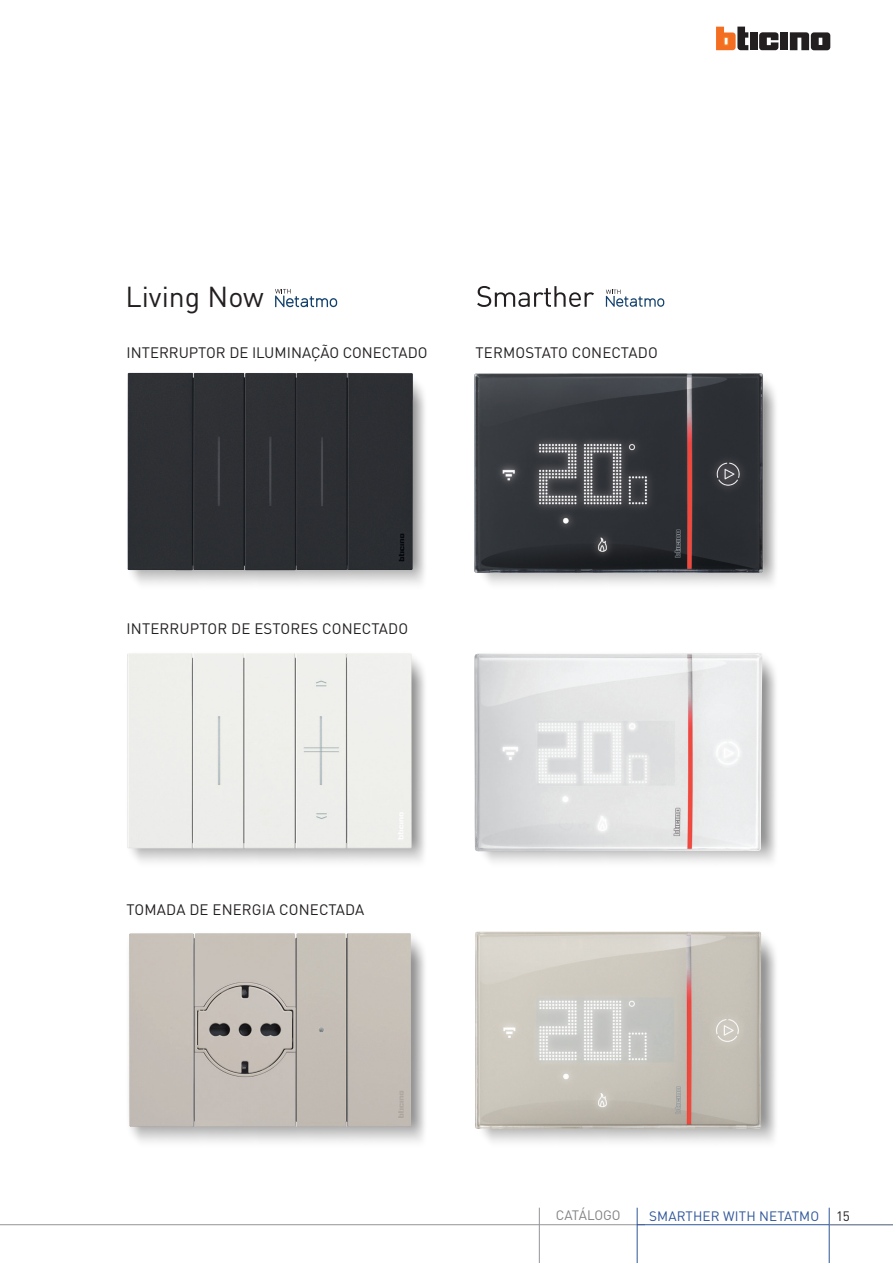
<style>
.page{position:relative;width:893px;height:1263px;background:#fff}
.page>*{position:absolute;margin:0;border:0;box-sizing:border-box;transform-origin:0 0}
.t1{font:28.5px "DIN Pro";color:#231f20}
.t2{font:15px "DIN Pro";letter-spacing:.005em;color:#231f20}
.t3{font:13.5px "DIN Pro";letter-spacing:.01em;color:#2e5599}
.t4{font:13.5px "DIN Pro";color:#808285}
.t5{font:13.5px "DIN Pro";color:#231f20}
</style>
<div class="page">
<hr style="left:0;top:1224px;width:645px;height:1px;background:#939598">
<hr style="left:829px;top:1208px;width:1px;height:55px;background:#2e5599">
<hr style="left:637px;top:1208px;width:1px;height:55px;background:#2e5599">
<hr style="left:637px;top:1224px;width:256px;height:1px;background:#2e5599">
<hr style="left:829px;top:1224px;width:64px;height:1px;background:#939598">
<hr style="left:539px;top:1208px;width:1px;height:55px;background:#939598">
<img style="left:128px;top:658px;width:297px;height:204px">
<img style="left:128px;top:938px;width:297px;height:204px">
<img style="left:483px;top:380px;width:293px;height:204px">
<img style="left:483px;top:656px;width:293px;height:206px">
<img style="left:482px;top:935px;width:294px;height:207px">
<div style="left:750px;top:32px;width:8px;height:18px;background:#231f20"></div>
<div style="left:780px;top:32px;width:8px;height:18px;background:#231f20"></div>
<svg style="left:716px;top:27px;width:32px;height:23px"></svg>
<svg style="left:759px;top:32px;width:19px;height:18px"></svg>
<svg style="left:790px;top:32px;width:40px;height:18px"></svg>
<img style="left:474px;top:653px;width:288px;height:199px">
<img style="left:475px;top:931px;width:286px;height:198px">
<img style="left:474px;top:373px;width:289px;height:200px">
<img style="left:129px;top:933px;width:282px;height:194px">
<img style="left:127px;top:372px;width:298px;height:208px">
<div style="left:127px;top:653px;width:285px;height:195px;background:#eeeeeb"></div>
<svg style="left:275px;top:289px;width:62px;height:18px"></svg>
<svg style="left:477px;top:286px;width:117px;height:21px"></svg>
<svg style="left:606px;top:290px;width:58px;height:17px"></svg>
<h1 class="t1" style="left:125px;top:274px;width:140px">Living Now</h1>
<p class="t2" style="left:127px;top:341px;width:302px">INTERRUPTOR DE ILUMINAÇÃO CONECTADO</p>
<p class="t2" style="left:476px;top:341px;width:184px">TERMOSTATO CONECTADO</p>
<p class="t2" style="left:127px;top:616px;width:283px">INTERRUPTOR DE ESTORES CONECTADO</p>
<p class="t2" style="left:127px;top:898px;width:239px">TOMADA DE ENERGIA CONECTADA</p>
<p class="t4" style="left:556px;top:1205px;width:66px">CATÁLOGO</p>
<p class="t3" style="left:649px;top:1205px;width:172px">SMARTHER WITH NETATMO</p>
<p class="t5" style="left:836px;top:1205px;width:15px">15</p>
</div>
